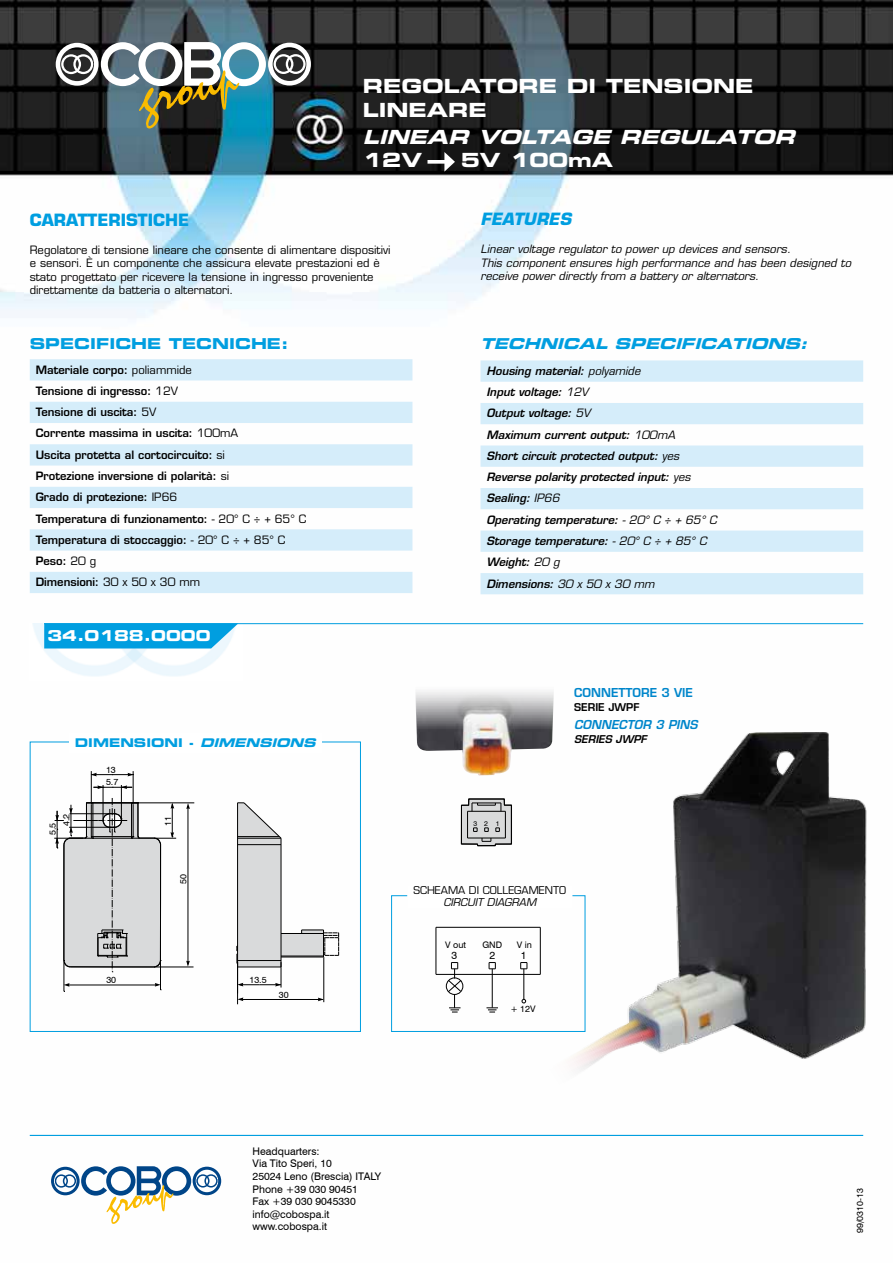
<style>
.page{position:relative;width:893px;height:1263px;background:#fff}
.page>*{position:absolute;margin:0;border:0;box-sizing:border-box;transform-origin:0 0}
.t1{font:19.5px/23.4px "Eurostile LT Std Bold Ex 2";color:#fff}
.t2{font:italic 19.5px "Eurostile LT Std Bold Ex 2";color:#fff}
.t3{font:700 16.5px "Eurostile LT Std";color:#009ee0}
.t4{font:italic 700 16.5px "Eurostile LT Std";color:#009ee0}
.t5{font:italic 15px "Eurostile LT Std Bold Ex 2";color:#009ee0}
.t6{font:15px "Eurostile LT Std Bold Ex 2";color:#009ee0}
.t7{font:15px "Eurostile LT Std Bold Ex 2";color:#fff}
.t8{font:12px "Eurostile LT Std Bold Ex 2";color:#009ee0}
.t9{font:600 12px "Eurostile LT Std";color:#0086cb}
.t10{font:italic 600 12px "Eurostile LT Std";color:#0086cb}
.t11{font:600 11.25px/21.3px "Eurostile LT Std";color:#000}
.t12{font:italic 600 11.25px/21.3px "Eurostile LT Std";color:#000}
.t13{font:11.25px/13.5px "Eurostile LT Std";color:#000}
.t14{font:italic 11.25px/13.5px "Eurostile LT Std";color:#000}
.t15{font:10.5px/12.6px "Swiss 721 BT";color:#000}
.t16{font:10.5px "Eurostile LT Std";color:#000}
.t17{font:italic 10.5px "Eurostile LT Std";color:#000}
.t18{font:italic 600 10.5px "Eurostile LT Std";color:#000}
.t19{font:600 10.5px "Eurostile LT Std";color:#000}
.t20{font:9px/12.3px "Swiss 721 BT";color:#000}
.t21{font:8.25px "Swiss 721 BT";color:#000}
.t22{font:6.9px "Swiss 721 BT";color:#000}
.s1{font-weight:400}
.s2{font-style:italic}
</style>
<div class="page">
<img style="left:0;top:0;width:893px;height:1183px">
<svg style="left:56px;top:42px;width:255px;height:87px"></svg>
<svg style="left:51px;top:1166px;width:170px;height:58px"></svg>
<hr style="left:30px;top:1135px;width:833px;height:1px;background:#009ee0">
<svg style="left:30px;top:359px;width:382px;height:234px;fill:#d5edfa"></svg>
<svg style="left:480px;top:360px;width:383px;height:234px;fill:#d5edfa"></svg>
<img style="left:30px;top:623px;width:212px;height:57px">
<svg style="left:44px;top:624px;width:194px;height:24px;background:#11a4e2"></svg>
<hr style="left:44px;top:623px;width:819px;height:1px;background:#009ee0">
<svg style="left:29px;top:741px;width:332px;height:291px"></svg>
<div style="left:69px;top:733px;width:253px;height:20px;background:#fff"></div>
<svg style="left:238px;top:997px;width:5px;height:4px"></svg>
<svg style="left:318px;top:997px;width:6px;height:4px"></svg>
<hr style="left:188px;top:806px;width:1px;height:158px;background:#000">
<hr style="left:133px;top:802px;width:60px;height:1px;background:#000">
<svg style="left:186px;top:802px;width:8px;height:7px"></svg>
<hr style="left:156px;top:967px;width:37px;height:1px;background:#000">
<svg style="left:186px;top:961px;width:8px;height:7px"></svg>
<hr style="left:133px;top:771px;width:1px;height:32px;background:#000">
<hr style="left:91px;top:771px;width:1px;height:32px;background:#000">
<svg style="left:91px;top:773px;width:43px;height:3px"></svg>
<hr style="left:121px;top:785px;width:1px;height:34px;background:#000">
<hr style="left:103px;top:785px;width:1px;height:34px;background:#000">
<svg style="left:94px;top:785px;width:38px;height:4px"></svg>
<hr style="left:324px;top:957px;width:1px;height:45px;background:#000">
<hr style="left:237px;top:962px;width:1px;height:42px;background:#000">
<hr style="left:242px;top:999px;width:81px;height:1px;background:#000">
<svg style="left:54px;top:798px;width:122px;height:194px"></svg>
<svg style="left:236px;top:802px;width:103px;height:185px"></svg>
<div style="left:446px;top:977px;width:17px;height:18px;border:1px solid #000;border-radius:50%"></div>
<hr style="left:435px;top:927px;width:1px;height:47px;background:#000">
<hr style="left:436px;top:974px;width:104px;height:1px;background:#000">
<hr style="left:436px;top:927px;width:104px;height:1px;background:#000">
<svg style="left:447px;top:962px;width:11px;height:50px"></svg>
<svg style="left:407px;top:886px;width:51px;height:22px"></svg>
<img style="left:458px;top:732px;width:413px;height:398px">
<img style="left:415px;top:681px;width:139px;height:94px">
<svg style="left:461px;top:799px;width:51px;height:47px;background:#b5b6b7"></svg>
<hr style="left:511px;top:805px;width:1px;height:39px;background:#000">
<hr style="left:469px;top:799px;width:35px;height:1px;background:#000">
<svg style="left:427px;top:160px;width:17px;height:4px"></svg>
<svg style="left:444px;top:152px;width:11px;height:20px"></svg>
<h1 class="t1" style="left:363px;top:74px;width:392px">REGOLATORE DI TENSIONE<br>LINEARE</h1>
<h1 class="t2" style="left:363px;top:123px;width:440px">LINEAR VOLTAGE REGULATOR</h1>
<h1 class="t1" style="left:363px;top:148px;width:61px">12V</h1>
<h1 class="t1" style="left:461px;top:148px;width:154px">5V 100mA</h1>
<h2 class="t3" style="left:30px;top:210px;width:161px">CARATTERISTICHE</h2>
<p class="t13" style="left:30px;top:243px;width:362px">Regolatore di tensione lineare che consente di alimentare dispositivi e sensori. È un componente che assicura elevate prestazioni ed è stato progettato per ricevere la tensione in ingresso proveniente direttamente da batteria o alternatori.</p>
<h2 class="t4" style="left:480px;top:209px;width:92px">FEATURES</h2>
<p class="t14" style="left:480px;top:243px;width:372px">Linear voltage regulator to power up devices and sensors.<br>This component ensures high performance and has been designed to receive power directly from a battery or alternators.</p>
<h3 class="t6" style="left:30px;top:333px;width:260px">SPECIFICHE TECNICHE:</h3>
<h3 class="t5" style="left:480px;top:333px;width:334px">TECHNICAL SPECIFICATIONS:</h3>
<p class="t11" style="left:36px;top:359px;width:272px">Materiale corpo: <span class="s1">poliammide<br></span>Tensione di ingresso: <span class="s1">12V<br></span>Tensione di uscita: <span class="s1">5V<br></span>Corrente massima in uscita: <span class="s1">100mA<br></span>Uscita protetta al cortocircuito: <span class="s1">si<br></span>Protezione inversione di polarità: <span class="s1">si<br></span>Grado di protezione: <span class="s1">IP66<br></span>Temperatura di funzionamento: <span class="s1">- 20° C ÷ + 65° C<br></span>Temperatura di stoccaggio: <span class="s1">- 20° C ÷ + 85° C<br></span>Peso: <span class="s1">20 g<br></span>Dimensioni: <span class="s1">30 x 50 x 30 mm</span></p>
<p class="t12" style="left:486px;top:360px;width:231px">Housing material: <span class="s1">polyamide<br></span>Input voltage: <span class="s1">12V<br></span>Output voltage: <span class="s1">5V<br></span>Maximum current output: <span class="s1">100mA<br></span>Short circuit protected output: <span class="s1">yes<br></span>Reverse polarity protected input: <span class="s1">yes<br></span>Sealing: <span class="s1">IP66<br></span>Operating temperature: <span class="s1">- 20° C ÷ + 65° C<br></span>Storage temperature: <span class="s1">- 20° C ÷ + 85° C<br></span>Weight: <span class="s1">20 g<br></span>Dimensions: <span class="s1">30 x 50 x 30 mm</span></p>
<p class="t21" style="left:152px;top:463px;width:13px;rotate:-90deg">5.5</p>
<p class="t21" style="left:541px;top:495px;width:13px">5.7</p>
<p class="t21" style="left:513px;top:528px;width:13px;rotate:-90deg">4.2</p>
<h3 class="t7" style="left:47px;top:625px;width:165px">34.0188.0000</h3>
<p class="t8" style="left:75px;top:735px;width:247px">D I M E N S I O N I - <span class="s2">DIMENSIONS</span></p>
<p class="t20" style="left:106px;top:764px;width:14px">13<br>5.7</p>
<p class="t20" style="left:60px;top:826px;width:14px;rotate:-90deg">4.2</p>
<p class="t20" style="left:162px;top:826px;width:11px;rotate:-90deg">11</p>
<p class="t20" style="left:46px;top:835px;width:14px;rotate:-90deg">5.5</p>
<p class="t20" style="left:177px;top:883px;width:11px;rotate:-90deg">50</p>
<p class="t20" style="left:106px;top:974px;width:11px">30</p>
<p class="t20" style="left:249px;top:974px;width:19px">13.5</p>
<p class="t20" style="left:279px;top:988px;width:11px">30</p>
<p class="t9" style="left:574px;top:685px;width:120px">CONNETTORE 3 VIE</p>
<p class="t19" style="left:574px;top:700px;width:67px">SERIE JWPF</p>
<p class="t10" style="left:574px;top:717px;width:125px">CONNECTOR 3 PINS</p>
<p class="t18" style="left:574px;top:732px;width:74px">SERIES JWPF</p>
<p class="t22" style="left:473px;top:819px;width:28px">321</p>
<p class="t16" style="left:413px;top:883px;width:154px">SCHEAMA DI COLLEGAMENTO</p>
<p class="t17" style="left:443px;top:896px;width:94px">CIRCUIT DIAGRAM</p>
<p class="t20" style="left:437px;top:905px;width:14px;rotate:-90deg">4.2</p>
<p class="t20" style="left:445px;top:939px;width:22px">V out</p>
<p class="t20" style="left:482px;top:939px;width:21px">GND</p>
<p class="t20" style="left:517px;top:939px;width:17px">V in</p>
<p class="t15" style="left:451px;top:948px;width:7px">3</p>
<p class="t15" style="left:489px;top:948px;width:7px">2</p>
<p class="t15" style="left:521px;top:949px;width:7px">1</p>
<p class="t20" style="left:510px;top:1002px;width:27px">+ 12V</p>
<p class="t15" style="left:253px;top:1144px;width:130px">Headquarters:<br>Via Tito Speri, 10<br>25024 Leno (Brescia) ITALY<br>Phone +39 030 90451<br>Fax +39 030 9045330 info@cobospa.it www.cobospa.it</p>
<p class="t20" style="left:854px;top:1233px;width:47px;rotate:-90deg">99/0310-13</p>
</div>
